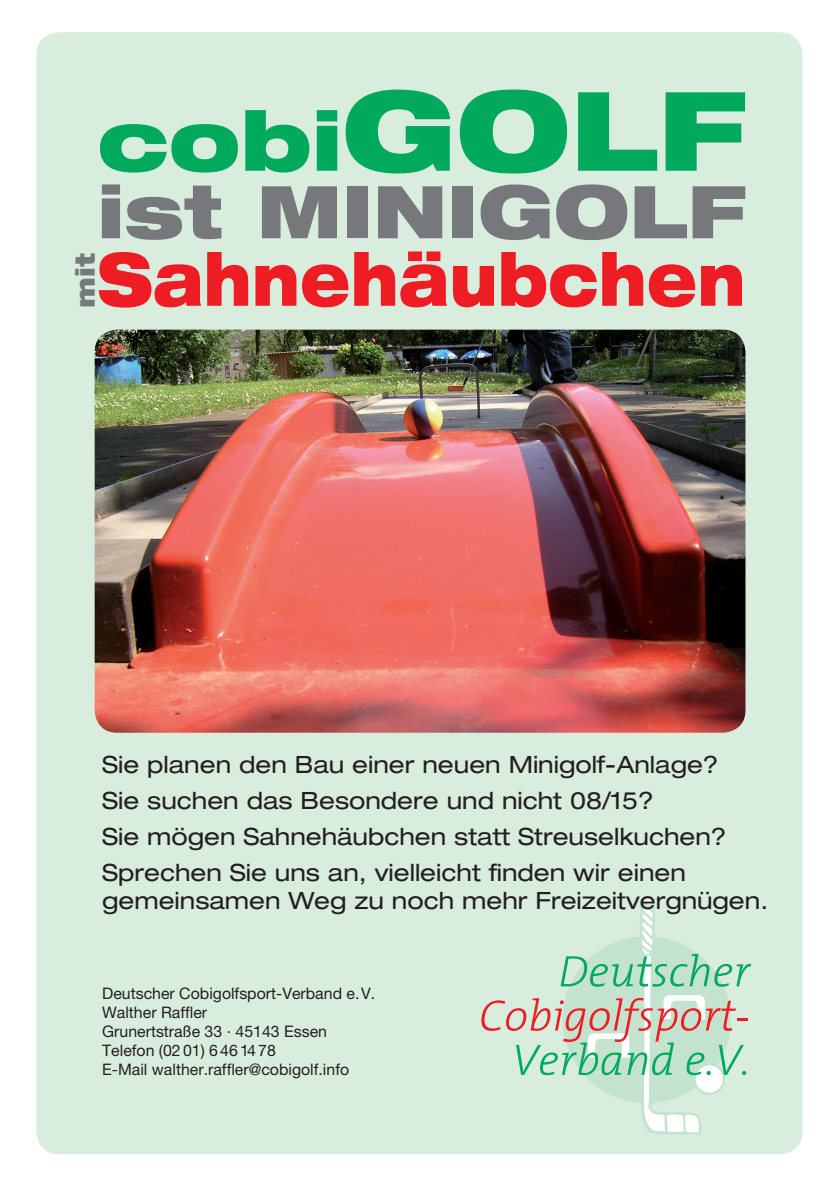
<style>
.page{position:relative;width:840px;height:1191px;background:#fff}
.page>*{position:absolute;margin:0;border:0;box-sizing:border-box;transform-origin:0 0}
.t1{font:900 expanded 82px "Helvetica Neue LT Pro";color:#00a95b}
.t2{font:900 expanded 72.8px "Helvetica Neue LT Pro";letter-spacing:.005em;color:#ee1d23;scale:.79 1}
.t3{font:900 expanded 72.8px "Helvetica Neue LT Pro";color:#76787b}
.t4{font:900 expanded 26.4px "Helvetica Neue LT Pro";color:#76787b}
.t5{font:expanded 23.8px/36px "Helvetica Neue LT Pro";color:#231f20}
.t6{font:15.8px/19px "Helvetica Neue LT Pro";color:#231f20}
.s1{font-size:109.8px}
</style>
<div class="page">
<div style="left:36px;top:32px;width:766px;height:1122px;background:#d9eddf"></div>
<svg style="left:561px;top:895px;width:169px;height:239px"></svg>
<svg style="left:481px;top:898px;width:269px;height:234px"></svg>
<img style="left:95px;top:330px;width:650px;height:402px">
<h1 class="t1" style="left:97px;top:88px;width:649px">cobi<span class="s1">GOLF</span></h1>
<h2 class="t3" style="left:97px;top:165px;width:649px">ist MINIGOLF</h2>
<p class="t4" style="left:68px;top:308px;width:56px;rotate:-90deg">mit</p>
<h2 class="t2" style="left:97px;top:232px;width:821px">Sahnehäubchen</h2>
<p class="t5" style="left:102px;top:746px;width:626px">Sie planen den Bau einer neuen Minigolf-Anlage?<br>Sie suchen das Besondere und nicht 08/15?<br>Sie mögen Sahnehäubchen statt Streuselkuchen?<br>Sprechen Sie uns an, vielleicht finden wir einen</p>
<p class="t5" style="left:102px;top:883px;width:667px">gemeinsamen Weg zu noch mehr Freizeitvergnügen.</p>
<p class="t6" style="left:102px;top:983px;width:274px">Deutscher Cobigolfsport-Verband e.V.<br>Walther Raffler<br>Grunertstraße 33 · 45143 Essen<br>Telefon (02 01) 6 46 14 78<br>E-Mail walther.raffler@cobigolf.info</p>
</div>
